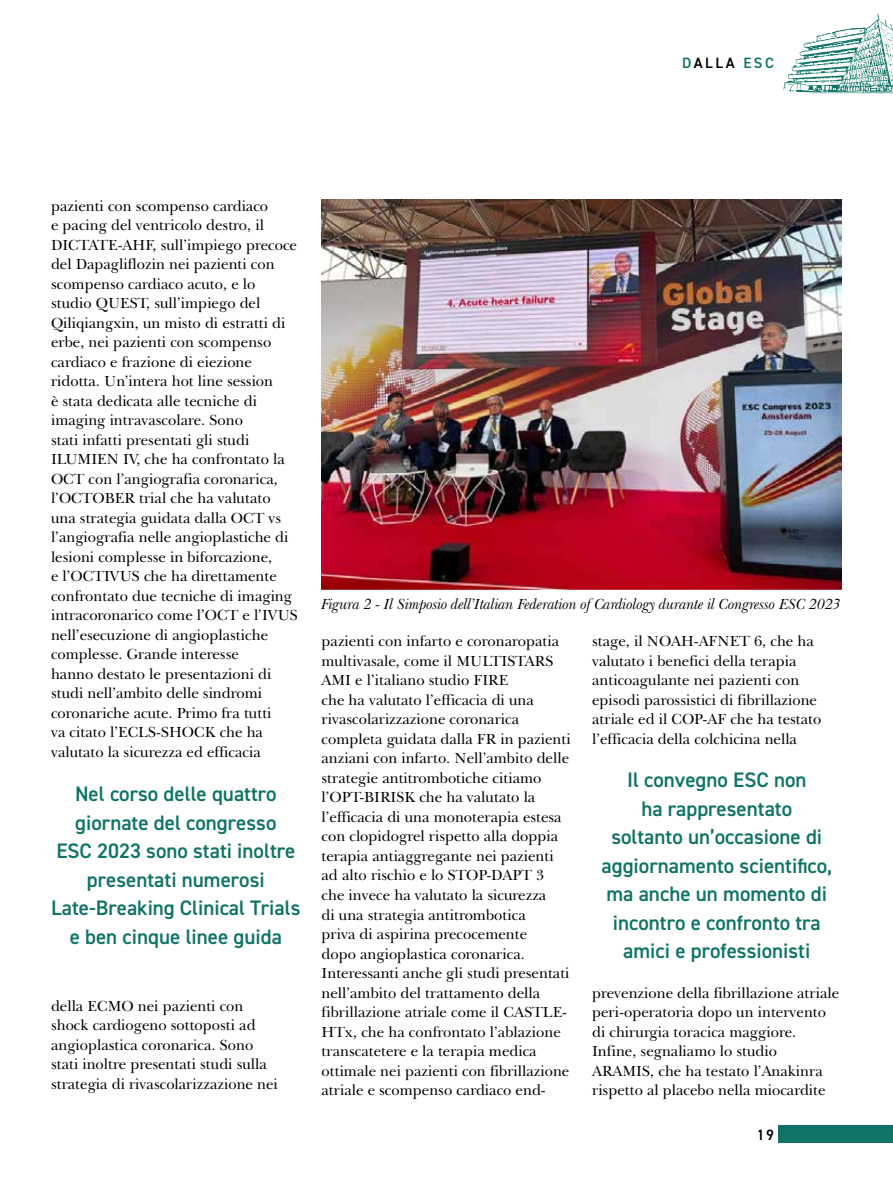
<style>
.page{position:relative;width:893px;height:1191px;background:#fff}
.page>*{position:absolute;margin:0;border:0;box-sizing:border-box;transform-origin:0 0}
.t1{font:600 21px/28.5px "DIN2014";color:#0f7366;text-align:center}
.t2{font:15px/19.5px "New Baskerville IT Cby BT";color:#000}
.t3{font:italic 15px "New Baskerville IT Cby BT";letter-spacing:-.02em;color:#000}
.t4{font:600 15px "DIN2014";letter-spacing:.17em;color:#0f7366}
.t5{font:600 15px "DIN2014";color:#000}
.s1{color:#000}
</style>
<div class="page">
<div style="left:778px;top:1125px;width:115px;height:17px;background:#0f7366"></div>
<svg style="left:783px;top:14px;width:110px;height:80px"></svg>
<img style="left:322px;top:200px;width:520px;height:389px">
<p class="t4" style="left:682px;top:53px;width:93px">D<span class="s1">ALLA</span> ESC</p>
<p class="t2" style="left:51px;top:196px;width:248px">pazienti con scompenso cardiaco<br>e pacing del ventricolo destro, il DICTATE-AHF, sull’impiego precoce del Dapagliflozin nei pazienti con scompenso cardiaco acuto, e lo studio QUEST, sull’impiego del Qiliqiangxin, un misto di estratti di erbe, nei pazienti con scompenso cardiaco e frazione di eiezione ridotta. Un’intera hot line session<br>è stata dedicata alle tecniche di imaging intravascolare. Sono<br>stati infatti presentati gli studi ILUMIEN IV, che ha confrontato la OCT con l’angiografia coronarica, l’OCTOBER trial che ha valutato una strategia guidata dalla OCT vs l’angiografia nelle angioplastiche di lesioni complesse in biforcazione,<br>e l’OCTIVUS che ha direttamente confrontato due tecniche di imaging intracoronarico come l’OCT e l’IVUS nell’esecuzione di angioplastiche complesse. Grande interesse<br>hanno destato le presentazioni di studi nell’ambito delle sindromi coronariche acute. Primo fra tutti<br>va citato l’ECLS-SHOCK che ha valutato la sicurezza ed efficacia</p>
<h1 class="t1" style="left:51px;top:779px;width:251px">Nel corso delle quattro giornate del congresso<br>ESC 2023 sono stati inoltre presentati numerosi<br>Late-Breaking Clinical Trials e ben cinque linee guida</h1>
<p class="t2" style="left:51px;top:995px;width:228px">della ECMO nei pazienti con shock cardiogeno sottoposti ad angioplastica coronarica. Sono stati inoltre presentati studi sulla strategia di rivascolarizzazione nei</p>
<p class="t3" style="left:321px;top:595px;width:521px">Figura 2 - Il Simposio dell’Italian Federation of Cardiology durante il Congresso ESC 2023</p>
<p class="t2" style="left:322px;top:631px;width:251px">pazienti con infarto e coronaropatia multivasale, come il MULTISTARS AMI e l’italiano studio FIRE<br>che ha valutato l’efficacia di una rivascolarizzazione coronarica completa guidata dalla FR in pazienti anziani con infarto. Nell’ambito delle strategie antitrombotiche citiamo l’OPT-BIRISK che ha valutato la l’efficacia di una monoterapia estesa con clopidogrel rispetto alla doppia terapia antiaggregante nei pazienti ad alto rischio e lo STOP-DAPT 3 che invece ha valutato la sicurezza<br>di una strategia antitrombotica<br>priva di aspirina precocemente<br>dopo angioplastica coronarica.<br>Interessanti anche gli studi presentati nell’ambito del trattamento della fibrillazione atriale come il CASTLE-HTx, che ha confrontato l’ablazione transcatetere e la terapia medica ottimale nei pazienti con fibrillazione atriale e scompenso cardiaco end-</p>
<p class="t2" style="left:592px;top:631px;width:231px">stage, il NOAH-AFNET 6, che ha valutato i benefici della terapia anticoagulante nei pazienti con episodi parossistici di fibrillazione atriale ed il COP-AF che ha testato l’efficacia della colchicina nella</p>
<h1 class="t1" style="left:602px;top:765px;width:232px">Il convegno ESC non<br>ha rappresentato<br>soltanto un’occasione di aggiornamento scientifico, ma anche un momento di incontro e confronto tra amici e professionisti</h1>
<p class="t2" style="left:592px;top:982px;width:249px">prevenzione della fibrillazione atriale peri-operatoria dopo un intervento di chirurgia toracica maggiore.<br>Infine, segnaliamo lo studio ARAMIS, che ha testato l’Anakinra rispetto al placebo nella miocardite</p>
<p class="t5" style="left:757px;top:1124px;width:19px">19</p>
</div>
